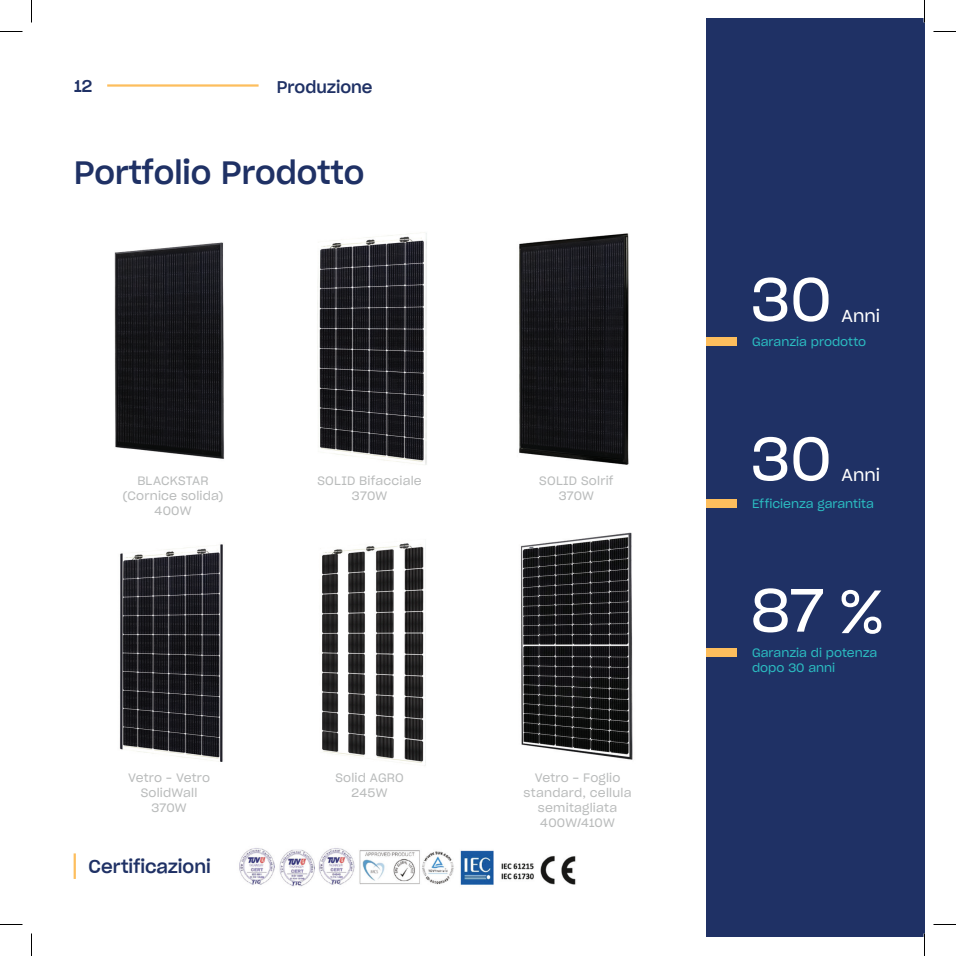
<style>
.page{position:relative;width:956px;height:956px;background:#fff}
.page>*{position:absolute;margin:0;border:0;box-sizing:border-box;transform-origin:0 0}
.t1{font:60px "Sharp Grotesk Book 20";color:#fff}
.t2{font:31.5px "Sharp Grotesk Medium 20";color:#1f3165}
.t3{font:18px "Sharp Grotesk Medium 20";color:#1f3165}
.t4{font:17.1px "Sharp Grotesk Book 20";letter-spacing:-.005em;color:#fff}
.t5{font:16.5px "Sharp Grotesk Medium 20";color:#1f3165}
.t6{font:12px/15px "Sharp Grotesk Book 20";letter-spacing:.015em;color:#babcbc;text-align:center}
.t7{font:12px/15px "Sharp Grotesk Book 20";color:#2bbcc1}
</style>
<div class="page">
<hr style="left:107px;top:84px;width:152px;height:3px;background:#fdbe5d">
<div style="left:706px;top:19px;width:218px;height:918px;background:#1f3165"></div>
<img style="left:521px;top:532px;width:112px;height:228px">
<img style="left:519px;top:233px;width:110px;height:232px">
<img style="left:114px;top:242px;width:110px;height:217px">
<img style="left:119px;top:544px;width:104px;height:218px">
<img style="left:317px;top:233px;width:110px;height:232px">
<hr style="left:74px;top:853px;width:2px;height:26px;background:#fdbe5d">
<img style="left:239px;top:848px;width:337px;height:39px">
<div style="left:706px;top:337px;width:30px;height:9px;background:#fdbe5d"></div>
<div style="left:706px;top:499px;width:30px;height:9px;background:#fdbe5d"></div>
<div style="left:706px;top:648px;width:30px;height:8px;background:#fdbe5d"></div>
<img style="left:322px;top:543px;width:104px;height:223px">
<hr style="left:923px;top:0;width:2px;height:23px;background:#fff">
<hr style="left:923px;top:933px;width:2px;height:23px;background:#fff">
<svg style="left:0;top:31px;width:22px;height:1px"></svg>
<svg style="left:933px;top:31px;width:23px;height:1px"></svg>
<svg style="left:0;top:924px;width:22px;height:1px"></svg>
<svg style="left:933px;top:924px;width:23px;height:1px"></svg>
<svg style="left:31px;top:0;width:1px;height:23px"></svg>
<svg style="left:31px;top:933px;width:1px;height:23px"></svg>
<svg style="left:924px;top:0;width:1px;height:23px"></svg>
<svg style="left:924px;top:933px;width:1px;height:23px"></svg>
<h3 class="t5" style="left:74px;top:72px;width:20px">12</h3>
<h3 class="t5" style="left:277px;top:73px;width:97px">Produzione</h3>
<h2 class="t2" style="left:74px;top:147px;width:292px">Portfolio Prodotto</h2>
<p class="t6" style="left:123px;top:473px;width:102px">BLACKSTAR (Cornice solida)<br>400W</p>
<p class="t6" style="left:317px;top:473px;width:106px">SOLID Bifacciale<br>370W</p>
<p class="t6" style="left:539px;top:473px;width:76px">SOLID Solrif<br>370W</p>
<p class="t6" style="left:128px;top:770px;width:84px">Vetro – Vetro<br>SolidWall<br>370W</p>
<h3 class="t3" style="left:89px;top:851px;width:124px">Certificazioni</h3>
<p class="t6" style="left:335px;top:770px;width:70px">Solid AGRO<br>245W</p>
<p class="t6" style="left:524px;top:770px;width:109px">Vetro - Foglio standard, cellula semitagliata<br>400W/410W</p>
<h1 class="t1" style="left:751px;top:251px;width:83px">30</h1>
<h3 class="t4" style="left:842px;top:302px;width:40px">Anni</h3>
<p class="t7" style="left:752px;top:334px;width:116px">Garanzia prodotto</p>
<h1 class="t1" style="left:751px;top:410px;width:83px">30</h1>
<h3 class="t4" style="left:842px;top:461px;width:40px">Anni</h3>
<p class="t7" style="left:752px;top:496px;width:123px">Efficienza garantita</p>
<h1 class="t1" style="left:751px;top:562px;width:134px">87%</h1>
<p class="t7" style="left:752px;top:645px;width:127px">Garanzia di potenza dopo 30 anni</p>
</div>
